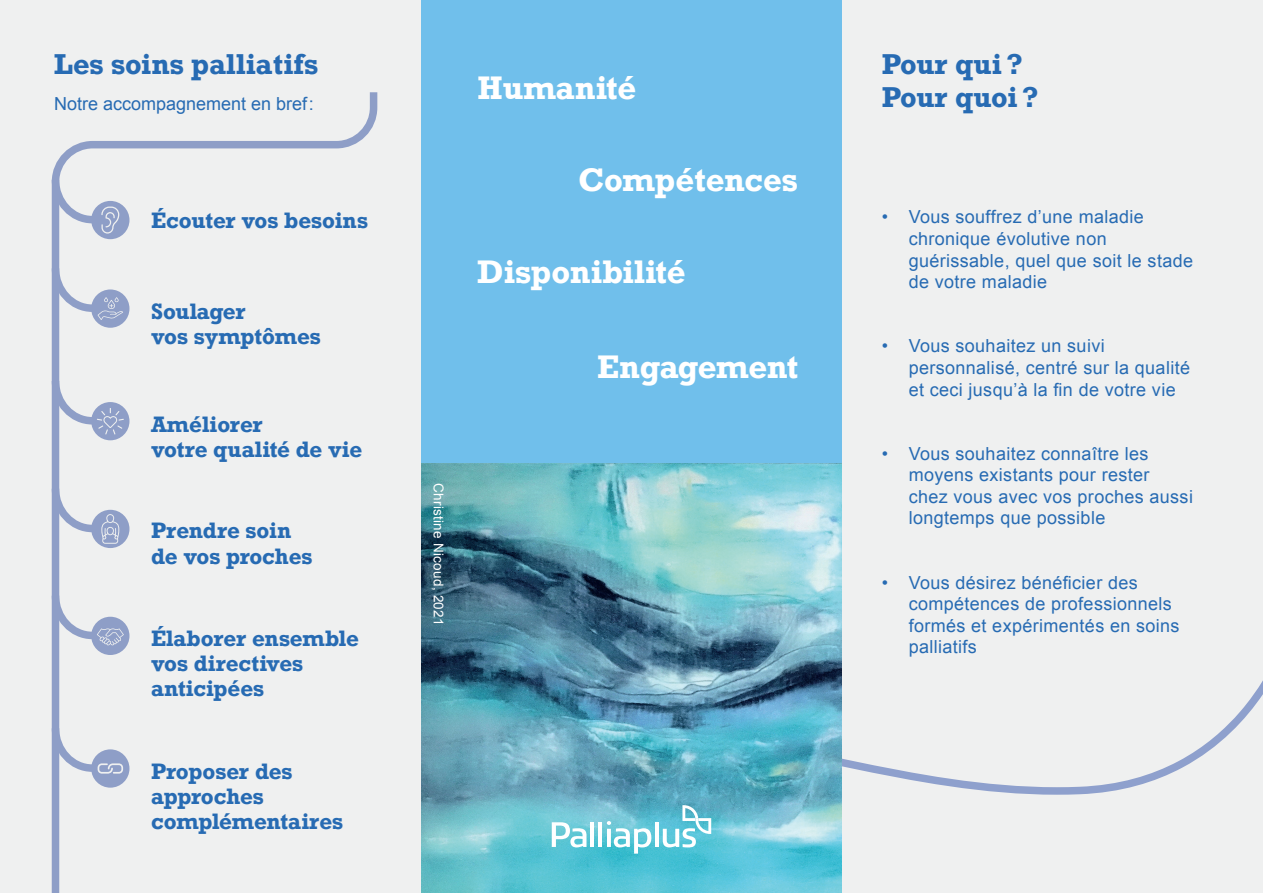
<style>
.page{position:relative;width:1263px;height:893px;background:#fff}
.page>*{position:absolute;margin:0;border:0;box-sizing:border-box;transform-origin:0 0}
.t1{font:700 30.6px "Rockwell";letter-spacing:-.01em;color:#fff}
.t2{font:700 27px/32.4px "Rockwell";color:#276bb3}
.t3{font:700 21px/25.2px "Rockwell";letter-spacing:-.01em;color:#276bb3}
.t4{font:18px/21.6px "Arial";letter-spacing:.02em;color:#276bb3}
.t5{font:18px "Arial";color:#276bb3}
.t6{font:13.5px "Arial";letter-spacing:.02em;color:#fff}
</style>
<div class="page">
<div style="left:842px;top:0;width:421px;height:893px;background:#eff0f0"></div>
<svg style="left:842px;top:680px;width:421px;height:115px"></svg>
<div style="left:0;top:0;width:421px;height:893px;background:#eff0f0"></div>
<svg style="left:51px;top:92px;width:327px;height:801px"></svg>
<div style="left:91px;top:201px;width:38px;height:38px;background:#8e9ec7;border-radius:50%"></div>
<svg style="left:51px;top:172px;width:68px;height:62px"></svg>
<div style="left:91px;top:510px;width:38px;height:38px;background:#8e9ec7;border-radius:50%"></div>
<svg style="left:51px;top:481px;width:68px;height:63px"></svg>
<div style="left:91px;top:289px;width:38px;height:39px;background:#8e9ec7;border-radius:50%"></div>
<svg style="left:51px;top:261px;width:72px;height:59px"></svg>
<div style="left:91px;top:402px;width:38px;height:38px;background:#8e9ec7;border-radius:50%"></div>
<svg style="left:51px;top:373px;width:73px;height:61px"></svg>
<div style="left:91px;top:749px;width:38px;height:39px;background:#8e9ec7;border-radius:50%"></div>
<svg style="left:51px;top:721px;width:72px;height:55px"></svg>
<div style="left:91px;top:617px;width:38px;height:38px;background:#8e9ec7;border-radius:50%"></div>
<svg style="left:51px;top:588px;width:73px;height:58px"></svg>
<div style="left:421px;top:0;width:421px;height:463px;background:#70bfeb"></div>
<img style="left:421px;top:463px;width:421px;height:430px">
<svg style="left:552px;top:822px;width:34px;height:25px"></svg>
<hr style="left:590px;top:822px;width:4px;height:25px;background:#fff">
<hr style="left:598px;top:822px;width:4px;height:25px;background:#fff">
<svg style="left:607px;top:821px;width:44px;height:33px"></svg>
<svg style="left:654px;top:822px;width:4px;height:25px"></svg>
<svg style="left:663px;top:805px;width:48px;height:42px"></svg>
<h2 class="t2" style="left:54px;top:48px;width:266px">Les soins palliatifs</h2>
<p class="t5" style="left:54px;top:92px;width:261px">Notre accompagnement en bref:</p>
<p class="t3" style="left:151px;top:208px;width:218px">Écouter vos besoins</p>
<p class="t3" style="left:151px;top:299px;width:171px">Soulager<br>vos symptômes</p>
<p class="t3" style="left:151px;top:412px;width:213px">Améliorer<br>votre qualité de vie</p>
<p class="t3" style="left:151px;top:518px;width:163px">Prendre soin de vos proches</p>
<p class="t3" style="left:151px;top:625px;width:209px">Élaborer ensemble vos directives anticipées</p>
<p class="t3" style="left:151px;top:758px;width:194px">Proposer des approches complémentaires</p>
<h1 class="t1" style="left:477px;top:68px;width:160px">Humanité</h1>
<h1 class="t1" style="left:578px;top:160px;width:221px">Compétences</h1>
<h1 class="t1" style="left:477px;top:252px;width:210px">Disponibilité</h1>
<h1 class="t1" style="left:597px;top:347px;width:203px">Engagement</h1>
<p class="t6" style="left:447px;top:483px;width:144px;rotate:90deg">Christine Nicoud, 2021</p>
<h2 class="t2" style="left:882px;top:48px;width:158px">Pour qui ?<br>Pour quoi ?</h2>
<p class="t4" style="left:909px;top:206px;width:286px;text-indent:-27px">• Vous souffrez d’une maladie chronique évolutive non guérissable, quel que soit le stade de votre maladie</p>
<p class="t4" style="left:909px;top:335px;width:283px;text-indent:-27px">• Vous souhaitez un suivi personnalisé, centré sur la qualité et ceci jusqu’à la fin de votre vie</p>
<p class="t4" style="left:909px;top:443px;width:286px;text-indent:-27px">• Vous souhaitez connaître les moyens existants pour rester chez vous avec vos proches aussi longtemps que possible</p>
<p class="t4" style="left:909px;top:572px;width:272px;text-indent:-27px">• Vous désirez bénéficier des compétences de professionnels formés et expérimentés en soins palliatifs</p>
</div>
